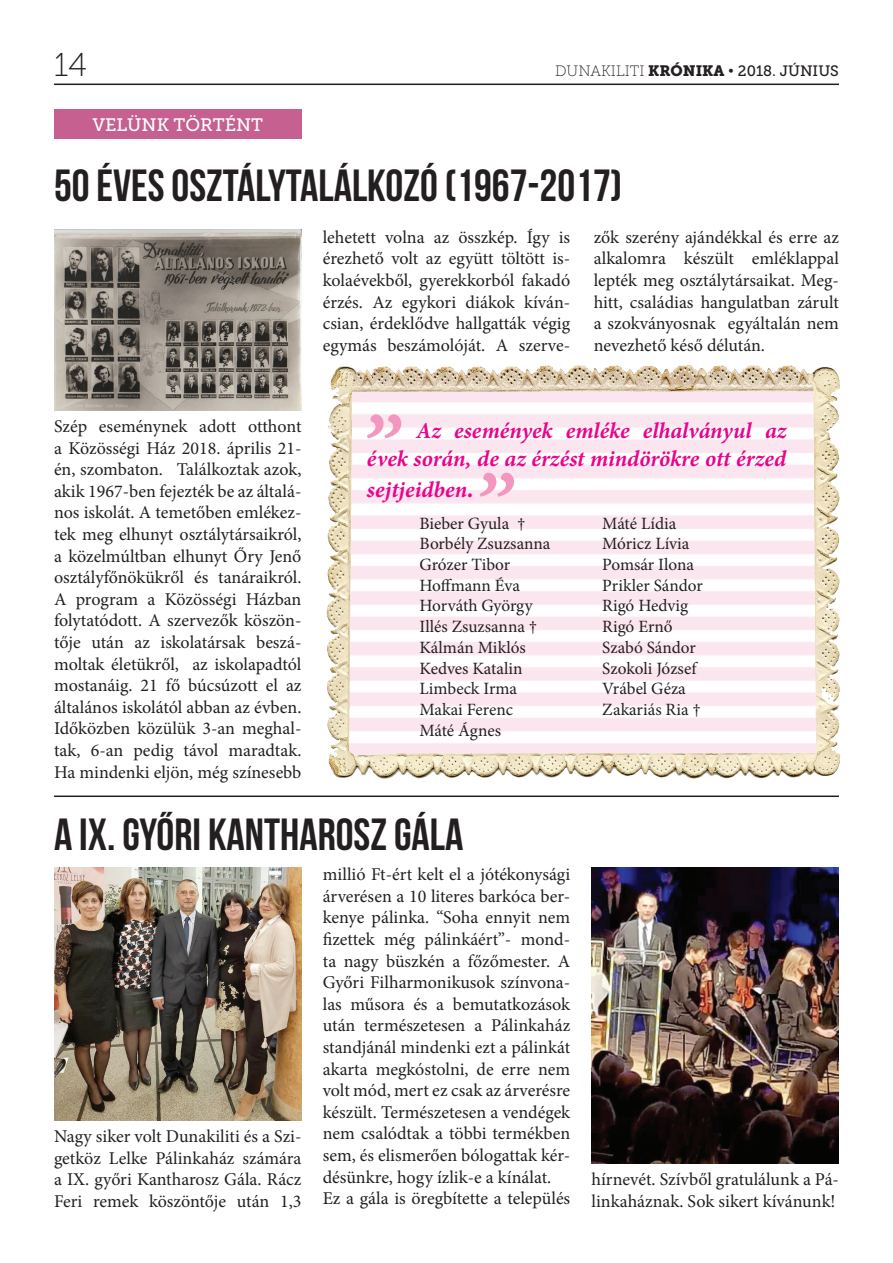
<style>
.page{position:relative;width:893px;height:1263px;background:#fff}
.page>*{position:absolute;margin:0;border:0;box-sizing:border-box;transform-origin:0 0}
.t1{font:700 45px "Bebas Neue";color:#231f20}
.t2{font:33px "Museo Slab 100";color:#231f20}
.t3{font:italic 700 22.8px/27.3px "Minion Pro";color:#ed028c;text-align:right}
.t4{font:18px/21.6px "Minion Pro";color:#231f20;text-align:justify}
.t5{font:18px "Museo Slab 500";color:#fff}
.t6{font:17.25px/20.7px "Minion Pro";color:#231f20}
.t7{font:15px "Museo Slab 100";color:#231f20}
.s1{font-family:"Museo Slab 900"}
.s2{font-family:"Museo Slab 500"}
.s3{font-size:25.8px}
</style>
<div class="page">
<hr style="left:54px;top:84px;width:785px;height:1px;background:#231f20">
<div style="left:54px;top:109px;width:247px;height:30px;background:#c56090"></div>
<img style="left:54px;top:867px;width:247px;height:253px">
<img style="left:591px;top:867px;width:248px;height:297px">
<img style="left:54px;top:230px;width:247px;height:180px">
<img style="left:326px;top:365px;width:515px;height:413px">
<svg style="left:367px;top:414px;width:34px;height:24px"></svg>
<svg style="left:480px;top:473px;width:34px;height:24px"></svg>
<hr style="left:54px;top:795px;width:785px;height:2px;background:#231f20">
<h2 class="t2" style="left:54px;top:47px;width:35px">14</h2>
<p class="t7" style="left:555px;top:63px;width:285px">DUNAKILITI <span class="s1">KRÓNIKA</span> • <span class="s2">2018. JÚNIUS</span></p>
<p class="t5" style="left:92px;top:115px;width:39px">VELÜN</p>
<p class="t5" style="left:157px;top:115px;width:108px">K TÖRTÉNT</p>
<h1 class="t1" style="left:54px;top:161px;width:570px">5O ÉVES OSZTÁLYTALÁLKOZÓ (1967-2017)</h1>
<p class="t4" style="left:323px;top:226px;width:249px">lehetett volna az összkép. Így is érezhető volt az együtt töltött is&shy;kolaévekből, gyerekkorból fakadó érzés. Az egykori diákok kíván&shy;csian, érdeklődve hallgatták végig egymás beszámolóját. A szerve-</p>
<p class="t4" style="left:594px;top:226px;width:247px">zők szerény ajándékkal és erre az alkalomra készült emléklappal lepték meg osztálytársaikat. Meg&shy;hitt, családias hangulatban zárult a szokványosnak egyáltalán nem nevezhető késő délután.</p>
<p class="t4" style="left:54px;top:416px;width:249px">Szép eseménynek adott otthont a Közösségi Ház 2018. április 21- én, szombaton. Találkoztak azok, akik 1967-ben fejezték be az általá&shy;nos iskolát. A temetőben emlékez&shy;tek meg elhunyt osztálytársaikról, a közelmúltban elhunyt Őry Jenő osztályfőnökükről és tanáraikról.<br>A program a Közösségi Házban folytatódott. A szervezők köszön&shy;tője után az iskolatársak beszá&shy;moltak életükről, az iskolapadtól mostanáig. 21 fő búcsúzott el az általános iskolától abban az évben.<br>Időközben közülük 3-an meghal&shy;tak, 6-an pedig távol maradtak.<br>Ha mindenki eljön, még színesebb</p>
<p class="t3" style="left:367px;top:417px;width:421px">Az események emléke elhalványul az<br>évek során, de az érzést mindörökre ott érzed</p>
<p class="t3" style="left:367px;top:475px;width:109px">sejtjeidben<span class="s3">.</span></p>
<p class="t6" style="left:419px;top:513px;width:132px">Bieber Gyula †<br>Borbély Zsuzsanna<br>Grózer Tibor<br>Hoffmann Éva<br>Horváth György<br>Illés Zsuzsanna †<br>Kálmán Miklós<br>Kedves Katalin<br>Limbeck Irma<br>Makai Ferenc<br>Máté Ágnes</p>
<p class="t6" style="left:602px;top:513px;width:102px">Máté Lídia<br>Móricz Lívia<br>Pomsár Ilona<br>Prikler Sándor<br>Rigó Hedvig<br>Rigó Ernő<br>Szabó Sándor<br>Szokoli József<br>Vrábel Géza<br>Zakariás Ria †</p>
<h1 class="t1" style="left:54px;top:810px;width:411px">A IX. GYŐRI KANTHAROSZ GÁLA</h1>
<p class="t4" style="left:54px;top:1126px;width:249px">Nagy siker volt Dunakiliti és a Szi&shy;getköz Lelke Pálinkaház számára a IX. győri Kantharosz Gála. Rácz Feri remek köszöntője után 1,3</p>
<p class="t4" style="left:323px;top:864px;width:249px;text-align:left">millió Ft-ért kelt el a jótékonysági árverésen a 10 literes barkóca ber&shy;kenye pálinka. “Soha ennyit nem fizettek még pálinkáért”- mond&shy;ta nagy büszkén a főzőmester. A Győri Filharmonikusok színvona&shy;las műsora és a bemutatkozások után természetesen a Pálinkaház standjánál mindenki ezt a pálinkát akarta megkóstolni, de erre nem volt mód, mert ez csak az árverésre készült. Természetesen a vendégek nem csalódtak a többi termékben sem, és elismerően bólogattak kér&shy;désünkre, hogy ízlik-e a kínálat.<br>Ez a gála is öregbítette a település</p>
<p class="t4" style="left:591px;top:1169px;width:249px">hírnevét. Szívből gratulálunk a Pá&shy;linkaháznak. Sok sikert kívánunk!</p>
</div>
